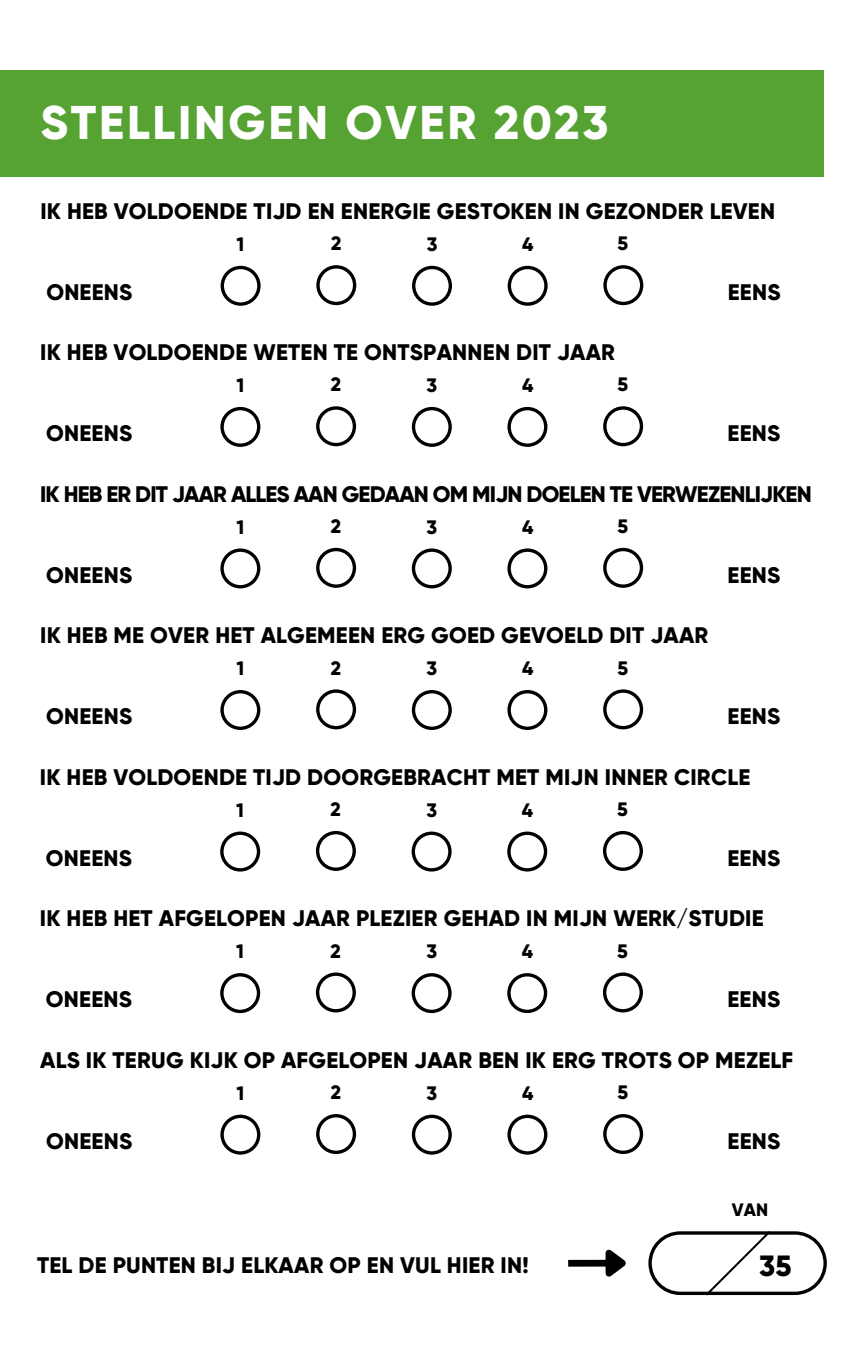
<style>
.page{position:relative;width:864px;height:1350px;background:#fff}
.page>*{position:absolute;margin:0;border:0;box-sizing:border-box;transform-origin:0 0}
.t1{font:800 47.25px "Gilroy";letter-spacing:.06em;color:#fff}
.t2{font:800 29.25px "Gilroy";color:#000}
.t3{font:800 22.5px "Gilroy";letter-spacing:.01em;color:#000}
.t4{font:800 22.5px "Gilroy";letter-spacing:-.035em;color:#000}
.t5{font:800 19.35px "Gilroy";color:#000}
.t6{font:800 18px "Gilroy";color:#000}
</style>
<div class="page">
<div style="left:0;top:70px;width:824px;height:107px;background:#56a233"></div>
<svg style="left:221px;top:266px;width:40px;height:40px"></svg>
<svg style="left:316px;top:265px;width:40px;height:40px"></svg>
<svg style="left:412px;top:266px;width:40px;height:40px"></svg>
<svg style="left:508px;top:266px;width:40px;height:40px"></svg>
<svg style="left:603px;top:265px;width:40px;height:40px"></svg>
<svg style="left:220px;top:407px;width:40px;height:40px"></svg>
<svg style="left:316px;top:406px;width:40px;height:40px"></svg>
<svg style="left:412px;top:407px;width:40px;height:40px"></svg>
<svg style="left:507px;top:407px;width:40px;height:40px"></svg>
<svg style="left:603px;top:406px;width:40px;height:40px"></svg>
<svg style="left:220px;top:548px;width:40px;height:40px"></svg>
<svg style="left:316px;top:548px;width:40px;height:40px"></svg>
<svg style="left:412px;top:548px;width:40px;height:40px"></svg>
<svg style="left:507px;top:548px;width:40px;height:40px"></svg>
<svg style="left:603px;top:548px;width:40px;height:40px"></svg>
<svg style="left:220px;top:690px;width:40px;height:40px"></svg>
<svg style="left:316px;top:689px;width:40px;height:40px"></svg>
<svg style="left:412px;top:690px;width:40px;height:40px"></svg>
<svg style="left:507px;top:690px;width:40px;height:40px"></svg>
<svg style="left:603px;top:689px;width:40px;height:40px"></svg>
<svg style="left:220px;top:832px;width:40px;height:40px"></svg>
<svg style="left:316px;top:831px;width:40px;height:40px"></svg>
<svg style="left:412px;top:832px;width:40px;height:40px"></svg>
<svg style="left:507px;top:832px;width:40px;height:40px"></svg>
<svg style="left:603px;top:831px;width:40px;height:40px"></svg>
<svg style="left:220px;top:973px;width:40px;height:40px"></svg>
<svg style="left:316px;top:972px;width:40px;height:40px"></svg>
<svg style="left:412px;top:973px;width:40px;height:40px"></svg>
<svg style="left:507px;top:973px;width:40px;height:40px"></svg>
<svg style="left:603px;top:972px;width:40px;height:40px"></svg>
<svg style="left:220px;top:1115px;width:40px;height:40px"></svg>
<svg style="left:316px;top:1114px;width:40px;height:40px"></svg>
<svg style="left:412px;top:1115px;width:40px;height:40px"></svg>
<svg style="left:507px;top:1115px;width:40px;height:40px"></svg>
<svg style="left:603px;top:1114px;width:40px;height:40px"></svg>
<svg style="left:648px;top:1231px;width:179px;height:64px"></svg>
<div style="left:568px;top:1260px;width:39px;height:7px;background:#000"></div>
<svg style="left:599px;top:1249px;width:27px;height:28px"></svg>
<p class="t1" style="left:40px;top:94px;width:570px">STELLINGEN OVER 2023</p>
<p class="t3" style="left:40px;top:198px;width:736px">IK HEB VOLDOENDE TIJD EN ENERGIE GESTOKEN IN GEZONDER LEVEN</p>
<p class="t5" style="left:237px;top:233px;width:9px">1</p>
<p class="t5" style="left:331px;top:232px;width:12px">2</p>
<p class="t5" style="left:427px;top:233px;width:12px">3</p>
<p class="t5" style="left:522px;top:233px;width:13px">4</p>
<p class="t5" style="left:618px;top:232px;width:12px">5</p>
<p class="t3" style="left:46px;top:278px;width:87px">ONEENS</p>
<p class="t3" style="left:728px;top:278px;width:54px">EENS</p>
<p class="t3" style="left:40px;top:339px;width:576px">IK HEB VOLDOENDE WETEN TE ONTSPANNEN DIT JAAR</p>
<p class="t5" style="left:236px;top:374px;width:9px">1</p>
<p class="t5" style="left:331px;top:373px;width:12px">2</p>
<p class="t5" style="left:427px;top:374px;width:12px">3</p>
<p class="t5" style="left:522px;top:374px;width:13px">4</p>
<p class="t5" style="left:617px;top:373px;width:12px">5</p>
<p class="t3" style="left:46px;top:419px;width:87px">ONEENS</p>
<p class="t3" style="left:728px;top:419px;width:54px">EENS</p>
<p class="t4" style="left:40px;top:480px;width:773px">IK HEB ER DIT JAAR ALLES AAN GEDAAN OM MIJN DOELEN TE VERWEZENLIJKEN</p>
<p class="t5" style="left:236px;top:515px;width:9px">1</p>
<p class="t5" style="left:331px;top:515px;width:12px">2</p>
<p class="t5" style="left:427px;top:515px;width:12px">3</p>
<p class="t5" style="left:522px;top:515px;width:13px">4</p>
<p class="t5" style="left:617px;top:515px;width:12px">5</p>
<p class="t3" style="left:46px;top:561px;width:87px">ONEENS</p>
<p class="t3" style="left:728px;top:561px;width:54px">EENS</p>
<p class="t3" style="left:40px;top:622px;width:670px">IK HEB ME OVER HET ALGEMEEN ERG GOED GEVOELD DIT JAAR</p>
<p class="t5" style="left:236px;top:657px;width:9px">1</p>
<p class="t5" style="left:331px;top:656px;width:12px">2</p>
<p class="t5" style="left:427px;top:657px;width:12px">3</p>
<p class="t5" style="left:522px;top:657px;width:13px">4</p>
<p class="t5" style="left:617px;top:656px;width:12px">5</p>
<p class="t3" style="left:46px;top:703px;width:87px">ONEENS</p>
<p class="t3" style="left:728px;top:703px;width:54px">EENS</p>
<p class="t3" style="left:40px;top:763px;width:712px">IK HEB VOLDOENDE TIJD DOORGEBRACHT MET MIJN INNER CIRCLE</p>
<p class="t5" style="left:236px;top:798px;width:9px">1</p>
<p class="t5" style="left:331px;top:798px;width:12px">2</p>
<p class="t5" style="left:426px;top:798px;width:12px">3</p>
<p class="t5" style="left:522px;top:798px;width:13px">4</p>
<p class="t5" style="left:617px;top:798px;width:12px">5</p>
<p class="t3" style="left:46px;top:844px;width:87px">ONEENS</p>
<p class="t3" style="left:727px;top:844px;width:54px">EENS</p>
<p class="t3" style="left:40px;top:905px;width:725px">IK HEB HET AFGELOPEN JAAR PLEZIER GEHAD IN MIJN WERK/STUDIE</p>
<p class="t5" style="left:236px;top:940px;width:9px">1</p>
<p class="t5" style="left:331px;top:939px;width:12px">2</p>
<p class="t5" style="left:426px;top:940px;width:12px">3</p>
<p class="t5" style="left:522px;top:940px;width:13px">4</p>
<p class="t5" style="left:617px;top:939px;width:12px">5</p>
<p class="t3" style="left:46px;top:986px;width:87px">ONEENS</p>
<p class="t3" style="left:727px;top:986px;width:54px">EENS</p>
<p class="t3" style="left:40px;top:1047px;width:755px">ALS IK TERUG KIJK OP AFGELOPEN JAAR BEN IK ERG TROTS OP MEZELF</p>
<p class="t5" style="left:236px;top:1081px;width:9px">1</p>
<p class="t5" style="left:331px;top:1081px;width:12px">2</p>
<p class="t5" style="left:427px;top:1081px;width:12px">3</p>
<p class="t5" style="left:522px;top:1081px;width:13px">4</p>
<p class="t5" style="left:617px;top:1081px;width:12px">5</p>
<p class="t3" style="left:46px;top:1127px;width:87px">ONEENS</p>
<p class="t3" style="left:728px;top:1127px;width:54px">EENS</p>
<p class="t6" style="left:732px;top:1199px;width:38px">VAN</p>
<p class="t3" style="left:37px;top:1252px;width:493px">TEL DE PUNTEN BIJ ELKAAR OP EN VUL HIER IN!</p>
<p class="t2" style="left:759px;top:1248px;width:34px">35</p>
</div>
